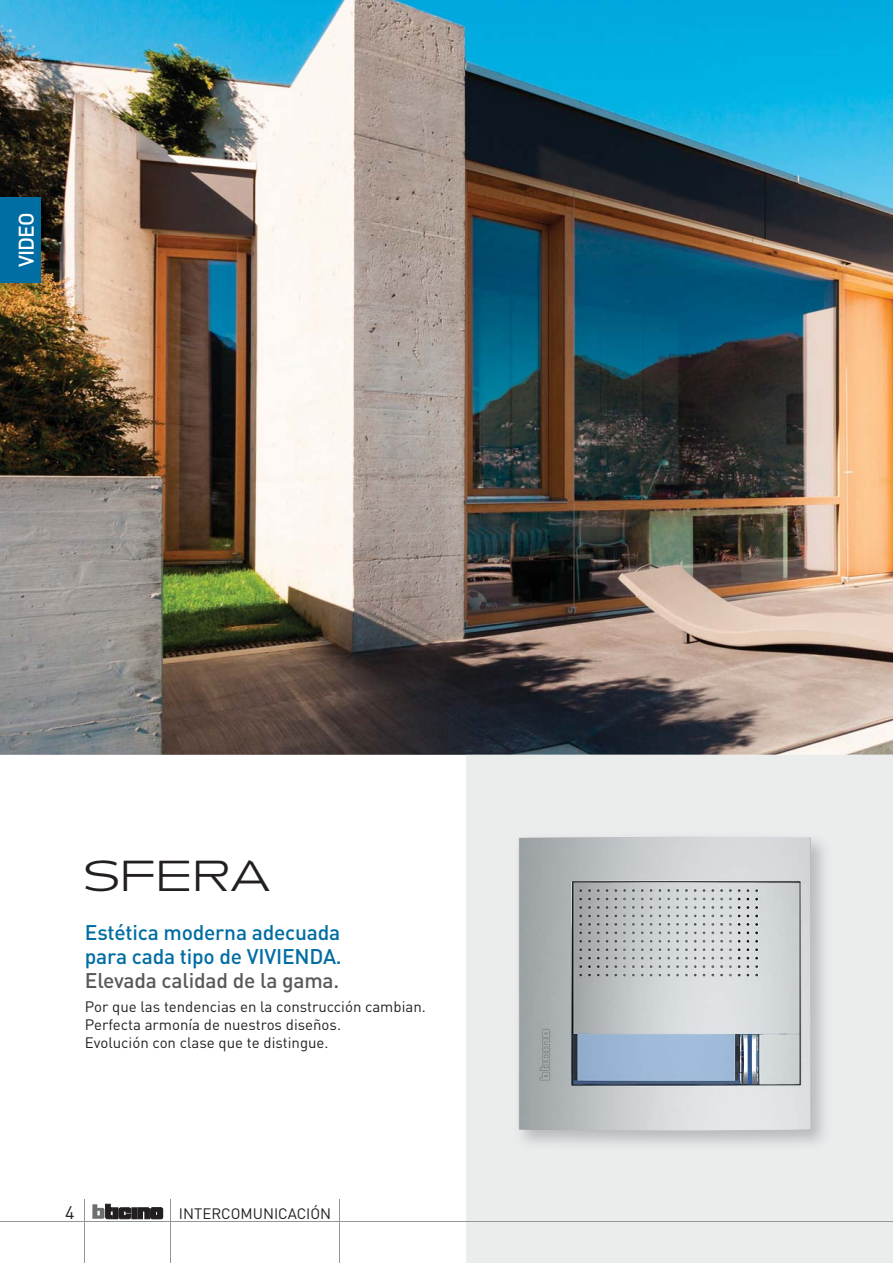
<style>
.page{position:relative;width:893px;height:1263px;background:#fff}
.page>*{position:absolute;margin:0;border:0;box-sizing:border-box;transform-origin:0 0}
.t1{font:45px "B Tstyle";color:#231f20}
.t2{font:500 21px/24px "DIN";letter-spacing:-.01em;color:#006da3}
.t3{font:500 21px "DIN";letter-spacing:-.01em;color:#58595b}
.t4{font:500 21px "DIN Pro";letter-spacing:-.04em;color:#fff}
.t5{font:18px "DIN Pro";color:#231f20}
.t6{font:15px/18px "DIN";color:#231f20}
</style>
<div class="page">
<img style="left:0;top:0;width:892px;height:755px">
<div style="left:466px;top:755px;width:426px;height:508px;background:#ebecec"></div>
<img style="left:514px;top:832px;width:316px;height:318px">
<img style="left:519px;top:837px;width:292px;height:294px">
<img style="left:0;top:192px;width:51px;height:101px">
<div style="left:0;top:197px;width:40px;height:85px;background:#006da3"></div>
<hr style="left:84px;top:1199px;width:1px;height:64px;background:#939598">
<hr style="left:170px;top:1199px;width:1px;height:64px;background:#939598">
<div style="left:113px;top:1208px;width:5px;height:11px;background:#231f20"></div>
<div style="left:132px;top:1208px;width:5px;height:11px;background:#231f20"></div>
<svg style="left:138px;top:1208px;width:25px;height:11px"></svg>
<svg style="left:92px;top:1204px;width:20px;height:15px"></svg>
<svg style="left:119px;top:1208px;width:12px;height:11px"></svg>
<hr style="left:338px;top:1199px;width:1px;height:64px;background:#939598">
<hr style="left:0;top:1222px;width:892px;height:1px;background:#939598">
<h2 class="t4" style="left:19px;top:267px;width:56px;rotate:-90deg">VIDEO</h2>
<h1 class="t1" style="left:84px;top:859px;width:188px">SFERA</h1>
<h2 class="t2" style="left:85px;top:923px;width:258px">Estética moderna adecuada para cada tipo de VIVIENDA.</h2>
<h2 class="t3" style="left:85px;top:973px;width:256px">Elevada calidad de la gama.</h2>
<p class="t6" style="left:85px;top:1000px;width:342px">Por que las tendencias en la construcción cambian.<br>Perfecta armonía de nuestros diseños.<br>Evolución con clase que te distingue.</p>
<p class="t5" style="left:65px;top:1206px;width:11px">4</p>
<p class="t6" style="left:179px;top:1206px;width:154px">INTERCOMUNICACIÓN</p>
</div>
